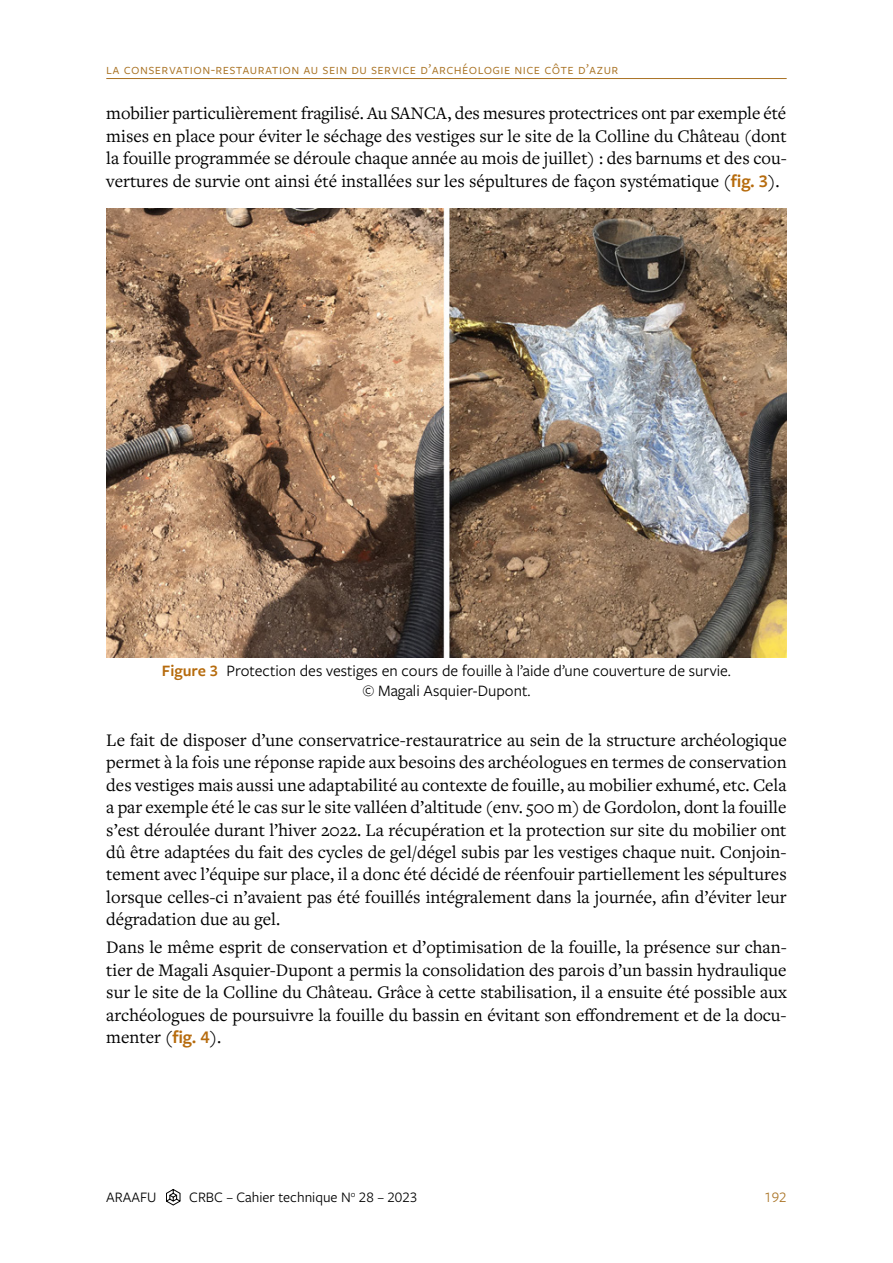
<style>
.page{position:relative;width:893px;height:1263px;background:#fff}
.page>*{position:absolute;margin:0;border:0;box-sizing:border-box;transform-origin:0 0}
.t1{font:18.3px/22.5px "Freight Text Pro";color:#000;text-align:justify}
.t2{font:16.5px/19.5px "Freight Sans Pro";color:#000;text-align:center}
.t3{font:15px "Freight Sans Pro";letter-spacing:.025em;color:#a97223}
.t4{font:15px "Freight Sans Pro";color:#000}
.s1{font-family:"Freight Sans Pro";font-weight:600;color:#b66b0d}
.s2{font-weight:600;color:#b66b0d}
</style>
<div class="page">
<hr style="left:106px;top:78px;width:681px;height:1px;background:#a97223">
<svg style="left:166px;top:1189px;width:14px;height:16px"></svg>
<img style="left:106px;top:208px;width:681px;height:450px">
<p class="t3" style="left:106px;top:59px;width:514px">la conservation-restauration au sein du service d’archéologie nice côte d’azur</p>
<p class="t1" style="left:106px;top:101px;width:682px">mobilier particulièrement fragilisé. Au SANCA, des mesures protectrices ont par exemple été mises en place pour éviter le séchage des vestiges sur le site de la Colline du Château (dont la fouille programmée se déroule chaque année au mois de juillet) : des barnums et des cou&shy;vertures de survie ont ainsi été installées sur les sépultures de façon systématique (<span class="s1">fig. 3</span>).</p>
<p class="t2" style="left:162px;top:661px;width:571px"><span class="s2">Figure 3</span> Protection des vestiges en cours de fouille à l’aide d’une couverture de survie. © Magali Asquier-Dupont.</p>
<p class="t1" style="left:106px;top:728px;width:682px">Le fait de disposer d’une conservatrice-restauratrice au sein de la structure archéologique permet à la fois une réponse rapide aux besoins des archéologues en termes de conservation des vestiges mais aussi une adaptabilité au contexte de fouille, au mobilier exhumé, etc. Cela a par exemple été le cas sur le site valléen d’altitude (env. 500 m) de Gordolon, dont la fouille s’est déroulée durant l’hiver 2022. La récupération et la protection sur site du mobilier ont dû être adaptées du fait des cycles de gel/dégel subis par les vestiges chaque nuit. Conjoin&shy;tement avec l’équipe sur place, il a donc été décidé de réenfouir partiellement les sépultures lorsque celles-ci n’avaient pas été fouillés intégralement dans la journée, afin d’éviter leur dégradation due au gel.</p>
<p class="t1" style="left:106px;top:935px;width:682px">Dans le même esprit de conservation et d’optimisation de la fouille, la présence sur chan&shy;tier de Magali Asquier-Dupont a permis la consolidation des parois d’un bassin hydraulique sur le site de la Colline du Château. Grâce à cette stabilisation, il a ensuite été possible aux archéologues de poursuivre la fouille du bassin en évitant son effondrement et de la docu&shy;menter (<span class="s1">fig. 4</span>).</p>
<p class="t4" style="left:106px;top:1187px;width:52px">ARAAFU</p>
<p class="t4" style="left:189px;top:1187px;width:230px">CRBC – Cahier technique N<sup>o</sup> 28 – 2023</p>
<p class="t3" style="left:764px;top:1187px;width:24px">192</p>
</div>
